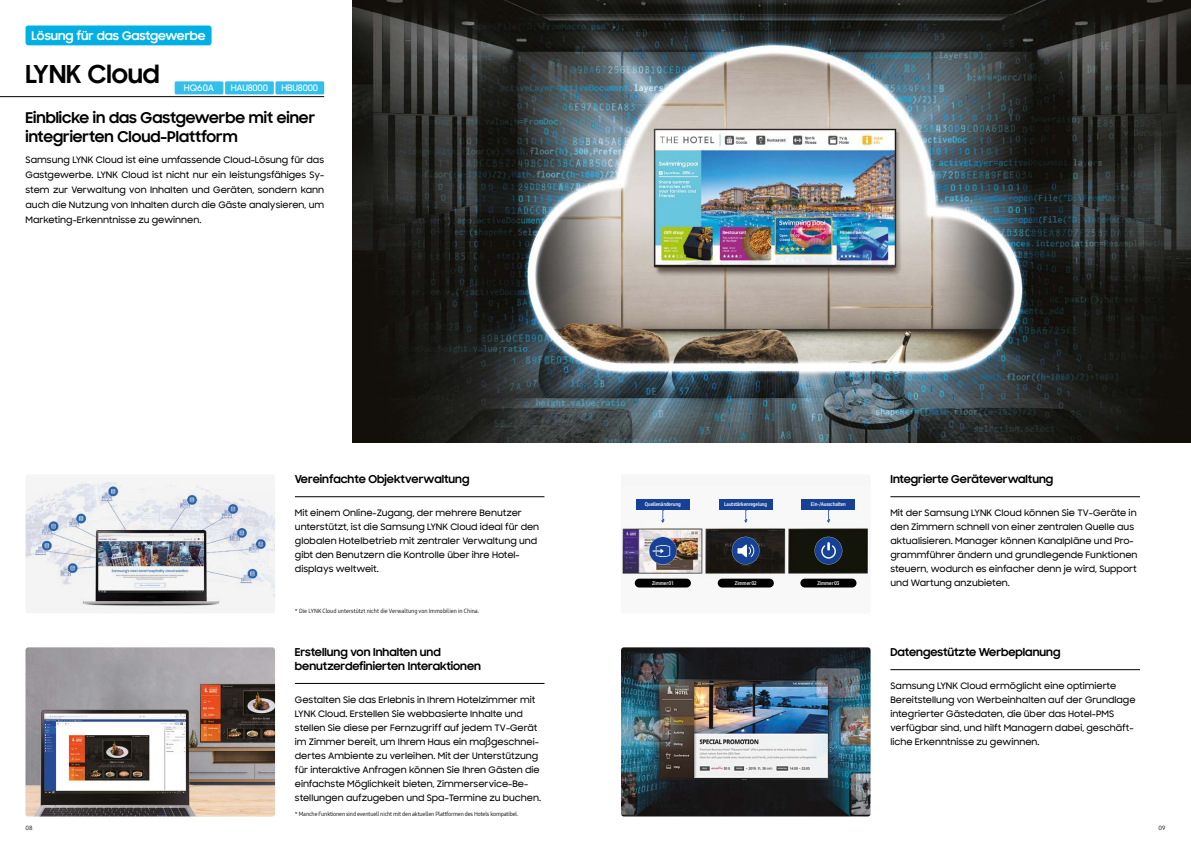
<style>
.page{position:relative;width:1191px;height:842px;background:#fff}
.page>*{position:absolute;margin:0;border:0;box-sizing:border-box;transform-origin:0 0}
.t1{font:700 25px "Samsung Sharp Sans";color:#000}
.t2{font:700 15px/19px "Samsung Sharp Sans";color:#000}
.t3{font:700 12px "Samsung Sharp Sans";color:#fff}
.t4{font:700 11px/13.2px "Samsung Sharp Sans";color:#000}
.t5{font:500 9px/14px "Samsung Sharp Sans";color:#000}
.t6{font:500 9px "Samsung Sharp Sans";letter-spacing:-.025em;color:#fff}
.t7{font:6px "Samsung One 400 C";letter-spacing:-.02em;color:#000}
.t8{font:6px "Samsung One 400 C";color:#000}
.t9{font:6px "Samsung One 400";color:#000}
.t10{font:5.1px "Samsung One 700 C";letter-spacing:-.02em;color:#fff}
</style>
<div class="page">
<div style="left:26px;top:26px;width:185px;height:19px;background:#00b0e5;border-radius:3px"></div>
<div style="left:275px;top:81px;width:49px;height:13px;background:#33bfea"></div>
<div style="left:225px;top:81px;width:49px;height:13px;background:#33bfea"></div>
<div style="left:175px;top:81px;width:48px;height:13px;background:#33bfea"></div>
<img style="left:352px;top:0;width:839px;height:442px">
<img style="left:26px;top:481px;width:249px;height:132px">
<hr style="left:295px;top:683px;width:249px;height:1px;background:#000">
<img style="left:26px;top:647px;width:249px;height:169px">
<hr style="left:890px;top:496px;width:250px;height:1px;background:#000">
<div style="left:621px;top:474px;width:249px;height:139px;background:#f6f6f6;border-radius:2px"></div>
<img style="left:622px;top:499px;width:246px;height:89px">
<div style="left:635px;top:579px;width:56px;height:8px;background:#000;border-radius:4px"></div>
<div style="left:636px;top:499px;width:53px;height:10px;background:#164194"></div>
<div style="left:719px;top:499px;width:53px;height:10px;background:#164194"></div>
<div style="left:802px;top:499px;width:53px;height:10px;background:#164194"></div>
<svg style="left:661px;top:510px;width:3px;height:13px"></svg>
<svg style="left:744px;top:510px;width:3px;height:13px"></svg>
<svg style="left:827px;top:510px;width:3px;height:13px"></svg>
<svg style="left:649px;top:537px;width:27px;height:27px"></svg>
<svg style="left:732px;top:537px;width:27px;height:27px"></svg>
<svg style="left:814px;top:537px;width:28px;height:27px"></svg>
<hr style="left:890px;top:669px;width:250px;height:1px;background:#000">
<img style="left:621px;top:647px;width:249px;height:169px">
<hr style="left:295px;top:496px;width:249px;height:1px;background:#000">
<hr style="left:0;top:96px;width:324px;height:1px;background:#000">
<div style="left:717px;top:579px;width:57px;height:8px;background:#000;border-radius:4px"></div>
<div style="left:800px;top:579px;width:56px;height:8px;background:#000;border-radius:4px"></div>
<h3 class="t3" style="left:31px;top:27px;width:176px">Lösung für das Gastgewerbe</h3>
<h1 class="t1" style="left:26px;top:56px;width:136px">LYNK Cloud</h1>
<h2 class="t2" style="left:26px;top:107px;width:291px">Einblicke in das Gastgewerbe mit einer integrierten Cloud-Plattform</h2>
<p class="t6" style="left:184px;top:81px;width:32px">HQ60A</p>
<p class="t6" style="left:231px;top:81px;width:39px">HAU8000</p>
<p class="t6" style="left:281px;top:81px;width:38px">HBU8000</p>
<p class="t5" style="left:26px;top:151px;width:300px;line-height:15px;text-align:justify">Samsung LYNK Cloud ist eine umfassende Cloud-Lösung für das Gastgewerbe. LYNK Cloud ist nicht nur ein leistungsfähiges Sy&shy;stem zur Verwaltung von Inhalten und Geräten, sondern kann auch die Nutzung von Inhalten durch die Gäste analysieren, um Marketing-Erkenntnisse zu gewinnen.</p>
<p class="t4" style="left:295px;top:472px;width:176px">Vereinfachte Objektverwaltung</p>
<p class="t5" style="left:295px;top:506px;width:246px">Mit einem Online-Zugang, der mehrere Benutzer unterstützt, ist die Samsung LYNK Cloud ideal für den globalen Hotelbetrieb mit zentraler Verwaltung und gibt den Benutzern die Kontrolle über ihre Hotel&shy;displays weltweit.</p>
<p class="t8" style="left:295px;top:607px;width:186px">* Die LYNK Cloud unterstützt nicht die Verwaltung von Immobilien in China.</p>
<p class="t4" style="left:295px;top:645px;width:188px">Erstellung von Inhalten und benutzerdefinierten Interaktionen</p>
<p class="t5" style="left:295px;top:692px;width:248px">Gestalten Sie das Erlebnis in Ihrem Hotelzimmer mit LYNK Cloud. Erstellen Sie webbasierte Inhalte und stellen Sie diese per Fernzugriff auf jedem TV-Gerät im Zimmer bereit, um Ihrem Haus ein maßgeschnei&shy;dertes Ambiente zu verleihen. Mit der Unterstützung für interaktive Anfragen können Sie Ihren Gästen die einfachste Möglichkeit bieten, Zimmerservice-Be&shy;stellungen aufzugeben und Spa-Termine zu buchen.</p>
<p class="t7" style="left:295px;top:810px;width:225px">* Manche Funktionen sind eventuell nicht mit den aktuellen Plattformen des Hotels kompatibel.</p>
<p class="t10" style="left:645px;top:501px;width:37px">Quellenänderung</p>
<p class="t10" style="left:724px;top:501px;width:45px">Lautstärkenregelung</p>
<p class="t10" style="left:811px;top:501px;width:37px">Ein-/Ausschalten</p>
<p class="t4" style="left:890px;top:472px;width:164px">Integrierte Geräteverwaltung</p>
<p class="t5" style="left:890px;top:506px;width:249px">Mit der Samsung LYNK Cloud können Sie TV-Geräte in den Zimmern schnell von einer zentralen Quelle aus aktualisieren. Manager können Kanalpläne und Pro&shy;grammführer ändern und grundlegende Funktionen steuern, wodurch es einfacher denn je wird, Support</p>
<p class="t10" style="left:652px;top:580px;width:23px">Zimmer 01</p>
<p class="t5" style="left:890px;top:576px;width:121px">und Wartung anzubieten.</p>
<p class="t10" style="left:735px;top:580px;width:23px">Zimmer 02</p>
<p class="t10" style="left:817px;top:580px;width:24px">Zimmer 03</p>
<p class="t4" style="left:890px;top:645px;width:172px">Datengestützte Werbeplanung</p>
<p class="t5" style="left:890px;top:678px;width:247px">Samsung LYNK Cloud ermöglicht eine optimierte Bereitstellung von Werbeinhalten auf der Grundlage integrierter Gästedaten, die über das Hotel-PMS verfügbar sind, und hilft Managern dabei, geschäft&shy;liche Erkenntnisse zu gewinnen.</p>
<p class="t9" style="left:26px;top:823px;width:8px">08</p>
<p class="t9" style="left:1158px;top:823px;width:8px">09</p>
</div>
